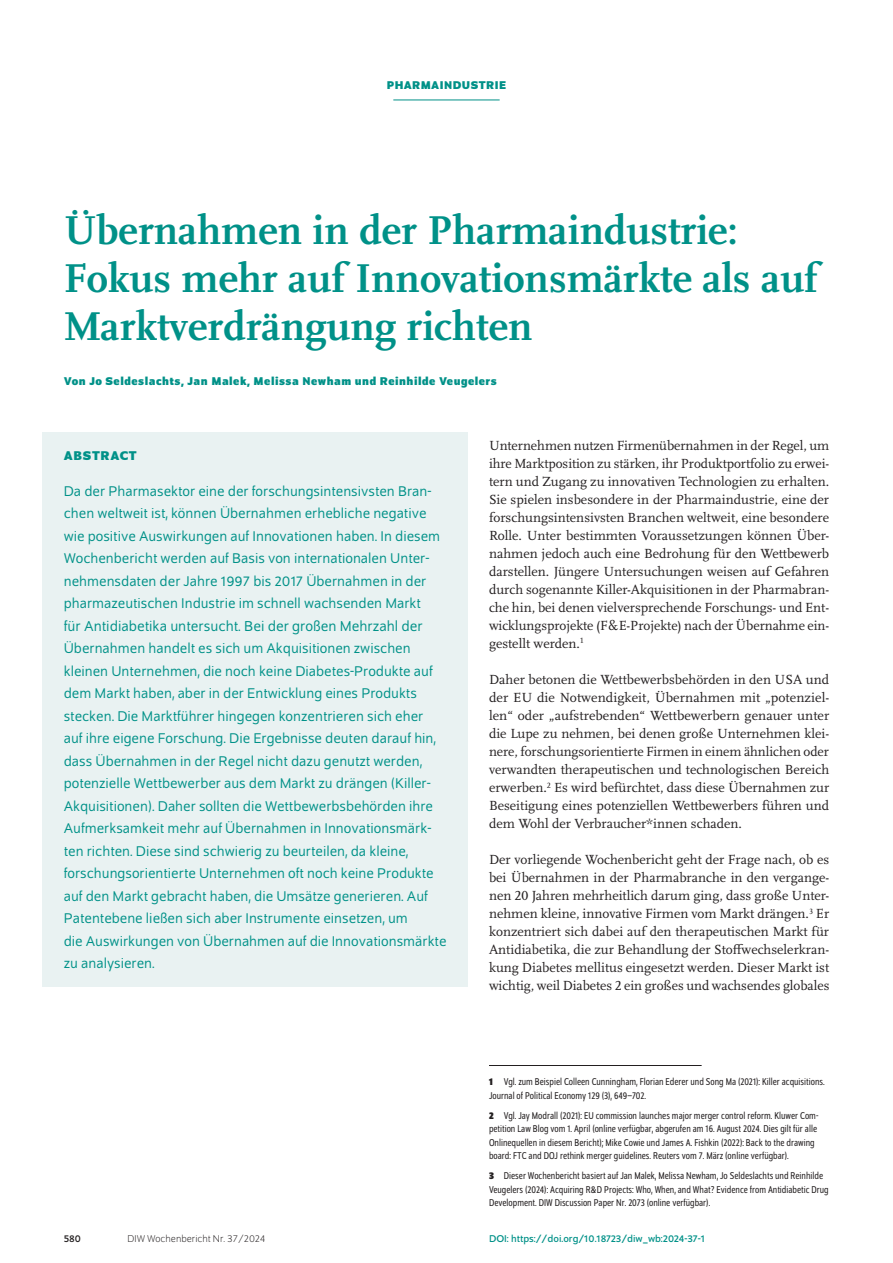
<style>
.page{position:relative;width:893px;height:1263px;background:#fff}
.page>*{position:absolute;margin:0;border:0;box-sizing:border-box;transform-origin:0 0}
.t1{font:700 42px/48px "Scala Pro";color:#009188}
.t2{font:15.3px "Schumpeter Blond";color:#009188}
.t3{font:15px/22.5px "Schumpeter Blond";color:#009188}
.t4{font:13.8px/18px "Scala Pro";color:#231f20;text-align:justify}
.t5{font:700 13.5px "Schumpeter";letter-spacing:.05em;color:#009188}
.t6{font:700 12px "Schumpeter";letter-spacing:.04em;color:#009188}
.t7{font:semi-condensed 10.5px/13.5px "Schumpeter Blond";color:#231f20}
.t8{font:10.5px "Schumpeter";color:#009188}
.t9{font:300 10.5px "Schumpeter";color:#231f20}
.t10{font:10.5px "Schumpeter";color:#231f20}
.s1{font-family:"Schumpeter";font-weight:700}
</style>
<div class="page">
<hr style="left:393px;top:100px;width:107px;height:1px;background:#009188">
<div style="left:43px;top:432px;width:425px;height:554px;background:#e9f2f2"></div>
<hr style="left:489px;top:1065px;width:213px;height:1px;background:#231f20">
<p class="t6" style="left:387px;top:79px;width:121px">PHARMAINDUSTRIE</p>
<h1 class="t1" style="left:64px;top:203px;width:756px">Übernahmen in der Pharmaindustrie:<br>Fokus mehr auf Innovationsmärkte als auf<br>Marktverdrängung richten</h1>
<p class="t6" style="left:64px;top:374px;width:434px">Von Jo Seldeslachts, Jan Malek, Melissa Newham und Reinhilde Veugelers</p>
<p class="t5" style="left:64px;top:448px;width:75px">ABSTRACT</p>
<p class="t3" style="left:64px;top:480px;width:378px">Da der Pharmasektor eine der forschungsintensivsten Bran&shy;chen weltweit ist, können Übernahmen erhebliche negative wie positive Auswirkungen auf Innovationen haben. In diesem Wochenbericht werden auf Basis von internationalen Unter&shy;nehmensdaten der Jahre 1997 bis 2017 Übernahmen in der pharmazeutischen Industrie im schnell wachsenden Markt</p>
<p class="t2" style="left:64px;top:618px;width:360px">für Antidiabetika untersucht. Bei der großen Mehrzahl der</p>
<p class="t3" style="left:64px;top:637px;width:384px">Übernahmen handelt es sich um Akquisitionen zwischen kleinen Unternehmen, die noch keine Diabetes-Produkte auf dem Markt haben, aber in der Entwicklung eines Produkts stecken. Die Marktführer hingegen konzentrieren sich eher<br>auf ihre eigene Forschung. Die Ergebnisse deuten darauf hin, dass Übernahmen in der Regel nicht dazu genutzt werden, potenzielle Wettbewerber aus dem Markt zu drängen (Killer-Akquisitionen). Daher sollten die Wettbewerbsbehörden ihre Aufmerksamkeit mehr auf Übernahmen in Innovationsmärk&shy;ten richten. Diese sind schwierig zu beurteilen, da kleine, forschungsorientierte Unternehmen oft noch keine Produkte auf den Markt gebracht haben, die Umsätze generieren. Auf Patentebene ließen sich aber Instrumente einsetzen, um<br>die Auswirkungen von Übernahmen auf die Innovationsmärkte zu analysieren.</p>
<p class="t4" style="left:489px;top:436px;width:342px">Unternehmen nutzen Firmenübernahmen in der Regel, um ihre Marktposition zu stärken, ihr Produktportfolio zu erwei&shy;tern und Zugang zu innovativen Technologien zu erhalten.<br>Sie spielen insbesondere in der Pharmaindustrie, eine der forschungsintensivsten Branchen weltweit, eine besondere Rolle. Unter bestimmten Voraussetzungen können Über&shy;nahmen jedoch auch eine Bedrohung für den Wettbewerb darstellen. Jüngere Untersuchungen weisen auf Gefahren durch sogenannte Killer-Akquisitionen in der Pharmabran&shy;che hin, bei denen vielversprechende Forschungs- und Ent&shy;wicklungsprojekte (F&amp;E-Projekte) nach der Übernahme ein&shy;gestellt werden.<sup>1</sup></p>
<p class="t4" style="left:489px;top:670px;width:342px">Daher betonen die Wettbewerbsbehörden in den USA und der EU die Notwendigkeit, Übernahmen mit „potenziel&shy;len“ oder „aufstrebenden“ Wettbewerbern genauer unter die Lupe zu nehmen, bei denen große Unternehmen klei&shy;nere, forschungsorientierte Firmen in einem ähnlichen oder verwandten therapeutischen und technologischen Bereich erwerben.<sup>2</sup> Es wird befürchtet, dass diese Übernahmen zur Beseitigung eines potenziellen Wettbewerbers führen und dem Wohl der Verbraucher*innen schaden.</p>
<p class="t4" style="left:489px;top:850px;width:342px">Der vorliegende Wochenbericht geht der Frage nach, ob es bei Übernahmen in der Pharmabranche in den vergange&shy;nen 20 Jahren mehrheitlich darum ging, dass große Unter&shy;nehmen kleine, innovative Firmen vom Markt drängen.<sup>3</sup> Er konzentriert sich dabei auf den therapeutischen Markt für Antidiabetika, die zur Behandlung der Stoffwechselerkran&shy;kung Diabetes mellitus eingesetzt werden. Dieser Markt ist wichtig, weil Diabetes 2 ein großes und wachsendes globales</p>
<p class="t7" style="left:489px;top:1075px;width:337px"><span class="s1">1</span> Vgl. zum Beispiel Colleen Cunningham, Florian Ederer und Song Ma (2021): Killer acquisitions.<br>Journal of Political Economy 129 (3), 649–702.</p>
<p class="t7" style="left:489px;top:1109px;width:331px"><span class="s1">2</span> Vgl. Jay Modrall (2021): EU commission launches major merger control reform. Kluwer Com&shy;petition Law Blog vom 1. April (online verfügbar, abgerufen am 16. August 2024. Dies gilt für alle Onlinequellen in diesem Bericht); Mike Cowie und James A. Fishkin (2022): Back to the drawing board: FTC and DOJ rethink merger guidelines. Reuters vom 7. März (online verfügbar).</p>
<p class="t7" style="left:489px;top:1169px;width:341px"><span class="s1">3</span> Dieser Wochenbericht basiert auf Jan Malek, Melissa Newham, Jo Seldeslachts und Reinhilde<br>Veugelers (2024): Acquiring R&amp;D Projects: Who, When, and What? Evidence from Antidiabetic Drug<br>Development. DIW Discussion Paper Nr. 2073 (online verfügbar).</p>
<p class="t10" style="left:64px;top:1233px;width:19px">580</p>
<p class="t9" style="left:128px;top:1234px;width:139px">DIW Wochenbericht Nr. 37/2024</p>
<p class="t8" style="left:489px;top:1233px;width:217px">DOI: https://doi.org/10.18723/diw_wb:2024-37-1</p>
</div>
